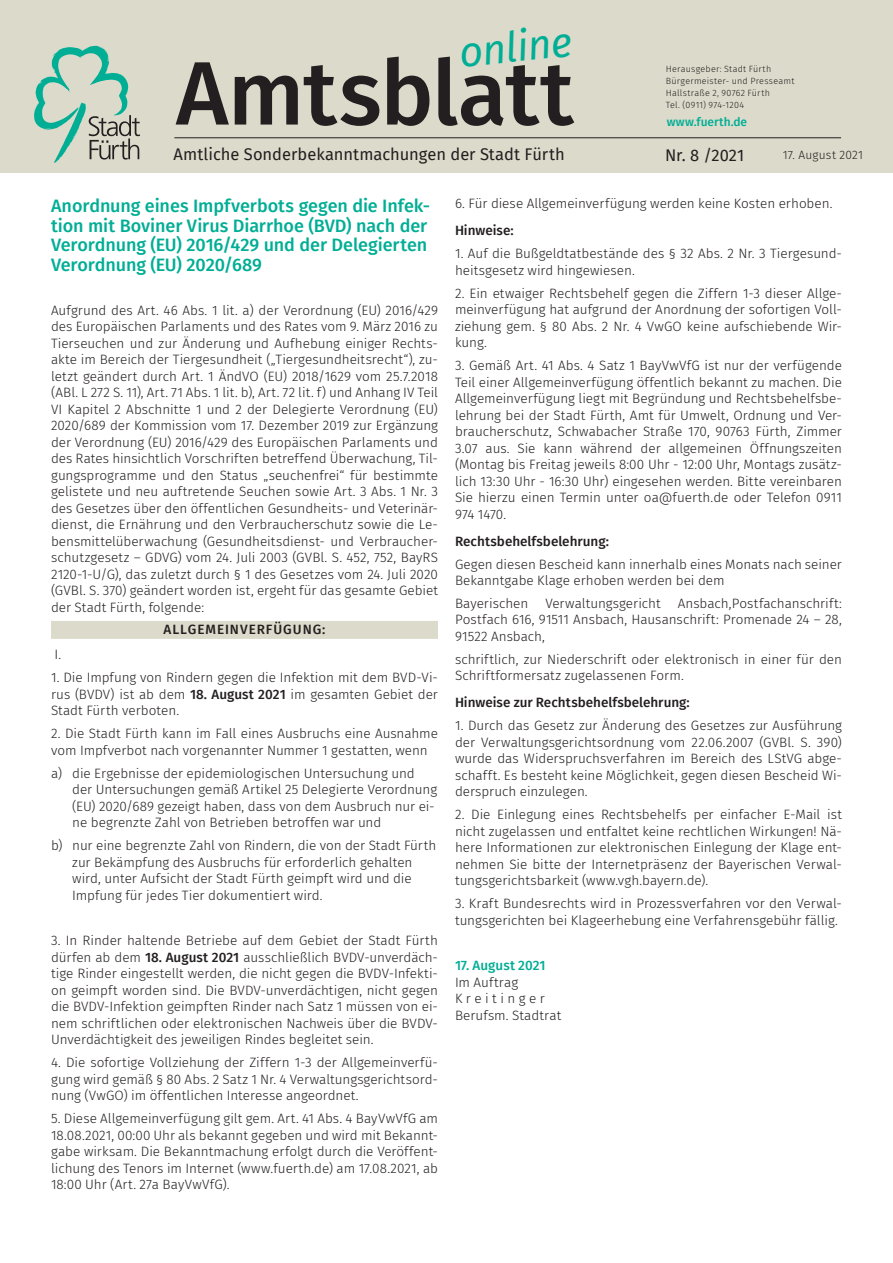
<style>
.page{position:relative;width:893px;height:1263px;background:#fff}
.page>*{position:absolute;margin:0;border:0;box-sizing:border-box;transform-origin:0 0}
.t1{font:500 90px "Fira Sans";letter-spacing:-.01em;color:#231f20}
.t2{font:italic 41.1px "Fira Sans";color:#00ae95}
.t3{font:500 18px/19.5px "Fira Sans";letter-spacing:-.005em;color:#00ae95}
.t4{font:16.5px "Fira Sans";color:#231f20}
.t5{font:300 13.5px/16.5px "Fira Sans";letter-spacing:-.005em;color:#231f20;text-align:justify}
.t6{font:500 13.5px "Fira Sans";color:#231f20}
.t7{font:500 13.5px "Fira Sans";letter-spacing:.07em;color:#231f20}
.t8{font:500 13.5px "Fira Sans";color:#00ae95}
.t9{font:500 12px "Fira Sans";letter-spacing:.005em;color:#00ae95}
.t10{font:300 12px "Fira Sans";letter-spacing:.015em;color:#231f20}
.t11{font:300 9px/12px "Fira Sans";letter-spacing:.025em;color:#231f20}
.s1{font-weight:500}
</style>
<div class="page">
<div style="left:0;top:0;width:893px;height:173px;background:#dcdbcb"></div>
<hr style="left:174px;top:137px;width:667px;height:1px;background:#231f20">
<svg style="left:34px;top:46px;width:106px;height:117px;background:#aecab9"></svg>
<div style="left:51px;top:621px;width:387px;height:18px;background:#dcdbcb"></div>
<h2 class="t2" style="left:456px;top:22px;width:115px;rotate:-6deg">online</h2>
<h1 class="t1" style="left:176px;top:21px;width:399px">Amtsblatt</h1>
<p class="t4" style="left:173px;top:142px;width:393px">Amtliche Sonderbekanntmachungen der Stadt Fürth</p>
<p class="t11" style="left:666px;top:63px;width:130px">Herausgeber: Stadt Fürth<br>Bürgermeister- und Presseamt<br>Hallstraße 2, 90762 Fürth<br>Tel. (0911) 974-1204</p>
<p class="t9" style="left:667px;top:112px;width:82px">www.fuerth.de</p>
<p class="t4" style="left:665px;top:142px;width:81px">Nr. 8 /2021</p>
<p class="t10" style="left:783px;top:146px;width:82px">17. August 2021</p>
<h3 class="t3" style="left:51px;top:195px;width:381px">Anordnung eines Impfverbots gegen die Infek&shy;tion mit Boviner Virus Diarrhoe (BVD) nach der Verordnung (EU) 2016/429 und der Delegierten Verordnung (EU) 2020/689</h3>
<p class="t5" style="left:51px;top:302px;width:388px">Aufgrund des Art. 46 Abs. 1 lit. a) der Verordnung (EU) 2016/429 des Europäischen Parlaments und des Rates vom 9. März 2016 zu Tierseuchen und zur Änderung und Aufhebung einiger Rechts&shy;akte im Bereich der Tiergesundheit („Tiergesundheitsrecht“), zu&shy;letzt geändert durch Art. 1 ÄndVO (EU) 2018/1629 vom 25.7.2018 (ABl. L 272 S. 11), Art. 71 Abs. 1 lit. b), Art. 72 lit. f) und Anhang IV Teil VI Kapitel 2 Abschnitte 1 und 2 der Delegierte Verordnung (EU)<br>2020/689 der Kommission vom 17. Dezember 2019 zur Ergänzung der Verordnung (EU) 2016/429 des Europäischen Parlaments und des Rates hinsichtlich Vorschriften betreffend Überwachung, Til&shy;gungsprogramme und den Status „seuchenfrei“ für bestimmte gelistete und neu auftretende Seuchen sowie Art. 3 Abs. 1 Nr. 3 des Gesetzes über den öffentlichen Gesundheits- und Veterinär&shy;dienst, die Ernährung und den Verbraucherschutz sowie die Le&shy;bensmittelüberwachung (Gesundheitsdienst- und Verbraucher&shy;schutzgesetz – GDVG) vom 24. Juli 2003 (GVBl. S. 452, 752, BayRS 2120-1-U/G), das zuletzt durch § 1 des Gesetzes vom 24. Juli 2020 (GVBl. S. 370) geändert worden ist, ergeht für das gesamte Gebiet der Stadt Fürth, folgende:</p>
<p class="t7" style="left:164px;top:619px;width:163px">ALLGEMEINVERFÜGUNG:</p>
<p class="t5" style="left:55px;top:646px;width:8px">I.</p>
<p class="t5" style="left:51px;top:669px;width:388px">1. Die Impfung von Rindern gegen die Infektion mit dem BVD-Vi&shy;rus (BVDV) ist ab dem <span class="s1">18. August 2021</span> im gesamten Gebiet der Stadt Fürth verboten.</p>
<p class="t5" style="left:51px;top:725px;width:388px">2. Die Stadt Fürth kann im Fall eines Ausbruchs eine Ausnahme vom Impfverbot nach vorgenannter Nummer 1 gestatten, wenn</p>
<p class="t5" style="left:72px;top:764px;width:366px;text-align:left;text-indent:-21px">a) die Ergebnisse der epidemiologischen Untersuchung und der Untersuchungen gemäß Artikel 25 Delegierte Verordnung (EU) 2020/689 gezeigt haben, dass von dem Ausbruch nur ei&shy;ne begrenzte Zahl von Betrieben betroffen war und</p>
<p class="t5" style="left:72px;top:837px;width:366px;text-align:left;text-indent:-21px">b) nur eine begrenzte Zahl von Rindern, die von der Stadt Fürth zur Bekämpfung des Ausbruchs für erforderlich gehalten wird, unter Aufsicht der Stadt Fürth geimpft wird und die Impfung für jedes Tier dokumentiert wird.</p>
<p class="t5" style="left:51px;top:932px;width:388px">3. In Rinder haltende Betriebe auf dem Gebiet der Stadt Fürth dürfen ab dem <span class="s1">18. August 2021</span> ausschließlich BVDV-unverdäch&shy;tige Rinder eingestellt werden, die nicht gegen die BVDV-Infekti&shy;on geimpft worden sind. Die BVDV-unverdächtigen, nicht gegen die BVDV-Infektion geimpften Rinder nach Satz 1 müssen von ei&shy;nem schriftlichen oder elektronischen Nachweis über die BVDV-Unverdächtigkeit des jeweiligen Rindes begleitet sein.</p>
<p class="t5" style="left:51px;top:1054px;width:388px">4. Die sofortige Vollziehung der Ziffern 1-3 der Allgemeinverfü&shy;gung wird gemäß § 80 Abs. 2 Satz 1 Nr. 4 Verwaltungsgerichtsord&shy;nung (VwGO) im öffentlichen Interesse angeordnet.</p>
<p class="t5" style="left:51px;top:1110px;width:388px">5. Diese Allgemeinverfügung gilt gem. Art. 41 Abs. 4 BayVwVfG am 18.08.2021, 00:00 Uhr als bekannt gegeben und wird mit Bekannt&shy;gabe wirksam. Die Bekanntmachung erfolgt durch die Veröffent&shy;lichung des Tenors im Internet (www.fuerth.de) am 17.08.2021, ab 18:00 Uhr (Art. 27a BayVwVfG).</p>
<p class="t5" style="left:455px;top:195px;width:379px">6. Für diese Allgemeinverfügung werden keine Kosten erhoben.</p>
<p class="t6" style="left:455px;top:220px;width:60px">Hinweise:</p>
<p class="t5" style="left:455px;top:245px;width:388px">1. Auf die Bußgeldtatbestände des § 32 Abs. 2 Nr. 3 Tiergesund&shy;heitsgesetz wird hingewiesen.</p>
<p class="t5" style="left:455px;top:285px;width:388px">2. Ein etwaiger Rechtsbehelf gegen die Ziffern 1-3 dieser Allge&shy;meinverfügung hat aufgrund der Anordnung der sofortigen Voll&shy;ziehung gem. § 80 Abs. 2 Nr. 4 VwGO keine aufschiebende Wir&shy;kung.</p>
<p class="t5" style="left:455px;top:357px;width:388px">3. Gemäß Art. 41 Abs. 4 Satz 1 BayVwVfG ist nur der verfügende Teil einer Allgemeinverfügung öffentlich bekannt zu machen. Die Allgemeinverfügung liegt mit Begründung und Rechtsbehelfsbe&shy;lehrung bei der Stadt Fürth, Amt für Umwelt, Ordnung und Ver&shy;braucherschutz, Schwabacher Straße 170, 90763 Fürth, Zimmer 3.07 aus. Sie kann während der allgemeinen Öffnungszeiten (Montag bis Freitag jeweils 8:00 Uhr - 12:00 Uhr, Montags zusätz&shy;lich 13:30 Uhr - 16:30 Uhr) eingesehen werden. Bitte vereinbaren Sie hierzu einen Termin unter oa@fuerth.de oder Telefon 0911<br>974 1470.</p>
<p class="t6" style="left:455px;top:530px;width:155px">Rechtsbehelfsbelehrung:</p>
<p class="t5" style="left:455px;top:555px;width:388px">Gegen diesen Bescheid kann innerhalb eines Monats nach seiner<br>Bekanntgabe Klage erhoben werden bei dem</p>
<p class="t5" style="left:455px;top:595px;width:75px">Bayerischen</p>
<p class="t5" style="left:545px;top:595px;width:117px">Verwaltungsgericht</p>
<p class="t5" style="left:455px;top:595px;width:388px;text-indent:223px">Ansbach,Postfachanschrift:<br>Postfach 616, 91511 Ansbach, Hausanschrift: Promenade 24 – 28, 91522 Ansbach,</p>
<p class="t5" style="left:455px;top:651px;width:388px">schriftlich, zur Niederschrift oder elektronisch in einer für den<br>Schriftformersatz zugelassenen Form.</p>
<p class="t6" style="left:455px;top:692px;width:236px">Hinweise zur Rechtsbehelfsbelehrung:</p>
<p class="t5" style="left:455px;top:717px;width:388px">1. Durch das Gesetz zur Änderung des Gesetzes zur Ausführung der Verwaltungsgerichtsordnung vom 22.06.2007 (GVBl. S. 390) wurde das Widerspruchsverfahren im Bereich des LStVG abge&shy;schafft. Es besteht keine Möglichkeit, gegen diesen Bescheid Wi&shy;derspruch einzulegen.</p>
<p class="t5" style="left:455px;top:806px;width:388px">2. Die Einlegung eines Rechtsbehelfs per einfacher E-Mail ist nicht zugelassen und entfaltet keine rechtlichen Wirkungen! Nä&shy;here Informationen zur elektronischen Einlegung der Klage ent&shy;nehmen Sie bitte der Internetpräsenz der Bayerischen Verwal&shy;tungsgerichtsbarkeit (www.vgh.bayern.de).</p>
<p class="t5" style="left:455px;top:895px;width:388px">3. Kraft Bundesrechts wird in Prozessverfahren vor den Verwal&shy;tungsgerichten bei Klageerhebung eine Verfahrensgebühr fällig.</p>
<p class="t8" style="left:455px;top:955px;width:92px">17. August 2021</p>
<p class="t5" style="left:455px;top:974px;width:108px;text-align:left">Im Auftrag<br>K r e i t i n g e r<br>Berufsm. Stadtrat</p>
</div>
